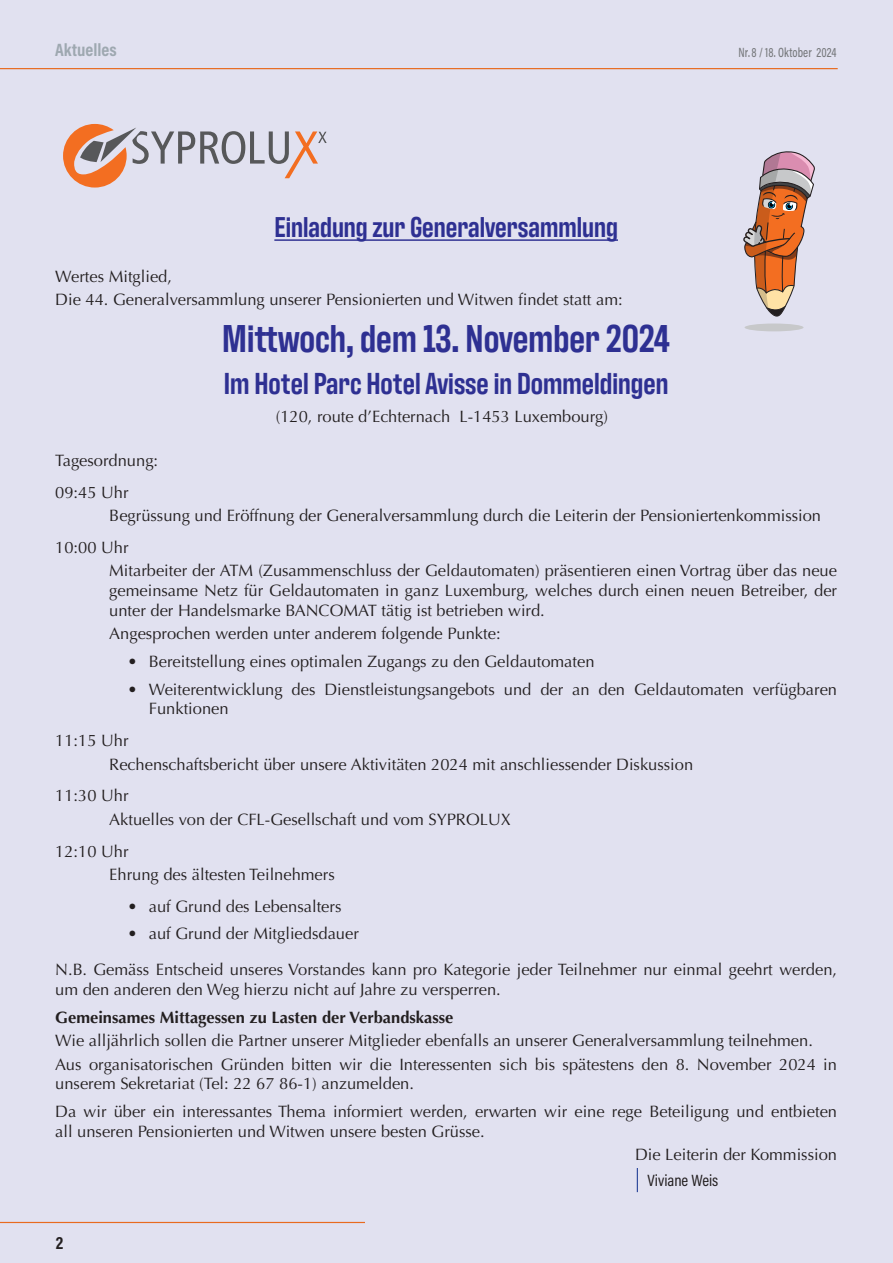
<style>
.page{position:relative;width:893px;height:1263px;background:#e1e1f0}
.page>*{position:absolute;margin:0;border:0;box-sizing:border-box;transform-origin:0 0}
.t1{font:600 39.75px "Antarctican Headline";color:#2e3092}
.t2{font:600 31.05px "Antarctican Headline";color:#2e3092}
.t3{font:600 29.25px "Antarctican Headline";color:#2e3092}
.t4{font:700 18px "Acumin Pro Cond";color:#9ea8b0}
._49_Folio_Seitenzahl{font:700 18px "Acumin Pro Cond";color:#231f20}
.t5{font:16.5px/19.8px "Optima";color:#231f20}
.t6{font:700 16.5px "Optima";color:#231f20}
.t7{font:16.5px "Acumin Pro Cond";color:#231f20}
._47_Folio_Nr_Datum{font:500 13.5px "Acumin Pro Cond";letter-spacing:.01em;color:#76787b;scale:.9 1}
</style>
<div class="page">
<hr style="left:0;top:68px;width:838px;height:1px;background:#e86a1f">
<svg style="left:63px;top:124px;width:264px;height:64px"></svg>
<hr style="left:0;top:1222px;width:365px;height:1px;background:#e86a1f">
<hr style="left:274px;top:239px;width:344px;height:2px;background:#2e3092">
<svg style="left:637px;top:1168px;width:1px;height:24px"></svg>
<div style="left:745px;top:323px;width:58px;height:8px;background:#c7c8ca;border-radius:50%"></div>
<svg style="left:743px;top:151px;width:72px;height:166px"></svg>
<p class="t4" style="left:55px;top:38px;width:63px">Aktuelles</p>
<p class="_47_Folio_Nr_Datum" style="left:739px;top:44px;width:110px">Nr. 8 / 18. Oktober 2024</p>
<p class="t3" style="left:274px;top:207px;width:345px">Einladung zur Generalversammlung</p>
<p class="t5" style="left:55px;top:266px;width:118px">Wertes Mitglied,</p>
<p class="t5" style="left:55px;top:290px;width:569px">Die 44. Generalversammlung unserer Pensionierten und Witwen findet statt am:</p>
<p class="t1" style="left:222px;top:310px;width:449px">Mittwoch, dem 13. November 2024</p>
<p class="t2" style="left:224px;top:361px;width:446px">Im Hotel Parc Hotel Avisse in Dommeldingen</p>
<p class="t5" style="left:276px;top:406px;width:334px">(120, route d’Echternach L-1453 Luxembourg)</p>
<p class="t5" style="left:55px;top:451px;width:104px">Tagesordnung:</p>
<p class="t5" style="left:55px;top:483px;width:75px">09:45 Uhr</p>
<p class="t5" style="left:109px;top:506px;width:713px">Begrüssung und Eröffnung der Generalversammlung durch die Leiterin der Pensioniertenkommission</p>
<p class="t5" style="left:55px;top:538px;width:75px">10:00 Uhr</p>
<p class="t5" style="left:109px;top:561px;width:729px;text-align:justify">Mitarbeiter der ATM (Zusammenschluss der Geldautomaten) präsentieren einen Vortrag über das neue gemeinsame Netz für Geldautomaten in ganz Luxemburg, welches durch einen neuen Betreiber, der unter der Handelsmarke BANCOMAT tätig ist betrieben wird.</p>
<p class="t5" style="left:109px;top:624px;width:393px">Angesprochen werden unter anderem folgende Punkte:</p>
<p class="t5" style="left:128px;top:652px;width:468px">• Bereitstellung eines optimalen Zugangs zu den Geldautomaten</p>
<p class="t5" style="left:149px;top:679px;width:690px;text-indent:-21px">• Weiterentwicklung des Dienstleistungsangebots und der an den Geldautomaten verfügbaren<br>Funktionen</p>
<p class="t5" style="left:55px;top:731px;width:75px">11:15 Uhr</p>
<p class="t5" style="left:109px;top:754px;width:585px">Rechenschaftsbericht über unsere Aktivitäten 2024 mit anschliessender Diskussion</p>
<p class="t5" style="left:55px;top:786px;width:75px">11:30 Uhr</p>
<p class="t5" style="left:109px;top:809px;width:403px">Aktuelles von der CFL-Gesellschaft und vom SYPROLUX</p>
<p class="t5" style="left:55px;top:841px;width:75px">12:10 Uhr</p>
<p class="t5" style="left:109px;top:865px;width:227px">Ehrung des ältesten Teilnehmers</p>
<p class="t5" style="left:128px;top:896px;width:215px">• auf Grund des Lebensalters</p>
<p class="t5" style="left:128px;top:924px;width:233px">• auf Grund der Mitgliedsdauer</p>
<p class="t5" style="left:55px;top:960px;width:783px">N.B. Gemäss Entscheid unseres Vorstandes kann pro Kategorie jeder Teilnehmer nur einmal geehrt werden, um den anderen den Weg hierzu nicht auf Jahre zu versperren.</p>
<p class="t6" style="left:55px;top:1008px;width:400px">Gemeinsames Mittagessen zu Lasten der Verbandskasse</p>
<p class="t5" style="left:55px;top:1031px;width:759px">Wie alljährlich sollen die Partner unserer Mitglieder ebenfalls an unserer Generalversammlung teilnehmen.</p>
<p class="t5" style="left:55px;top:1054px;width:783px">Aus organisatorischen Gründen bitten wir die Interessenten sich bis spätestens den 8. November 2024 in unserem Sekretariat (Tel: 22 67 86-1) anzumelden.</p>
<p class="t5" style="left:55px;top:1102px;width:783px">Da wir über ein interessantes Thema informiert werden, erwarten wir eine rege Beteiligung und entbieten all unseren Pensionierten und Witwen unsere besten Grüsse.</p>
<p class="t5" style="left:635px;top:1145px;width:204px">Die Leiterin der Kommission</p>
<p class="t7" style="left:648px;top:1170px;width:72px">Viviane Weis</p>
<p class="_49_Folio_Seitenzahl" style="left:56px;top:1230px;width:9px">2</p>
</div>
